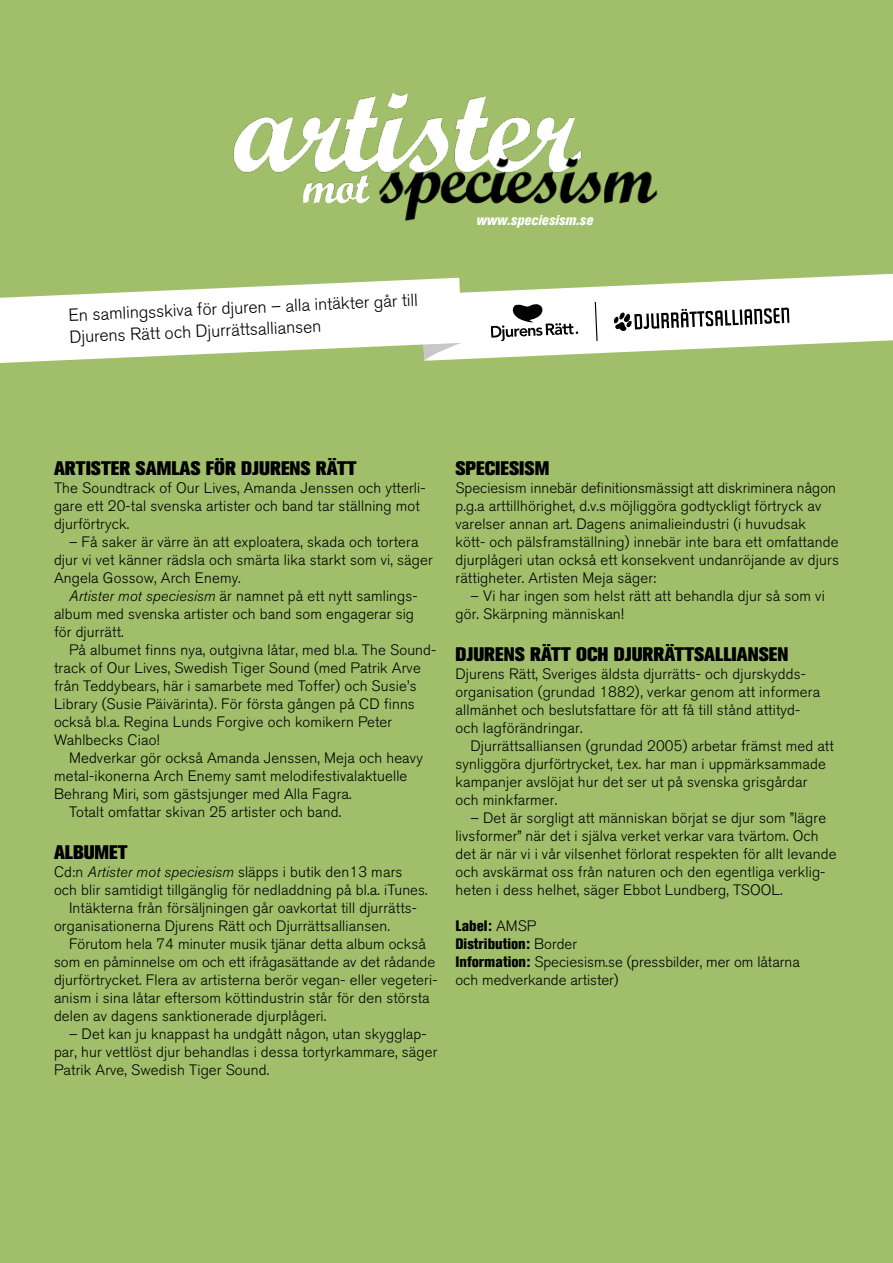
<style>
.page{position:relative;width:893px;height:1263px;background:#a1be6b}
.page>*{position:absolute;margin:0;border:0;box-sizing:border-box;transform-origin:0 0}
.t1{font:800 19.5px "Akzidenz Grotesk BQ";color:#000}
.t2{font:300 17.4px/22.2px "Akzidenz Grotesk BQ";color:#000}
.t3{font:300 15px/18px "Akzidenz Grotesk BQ";letter-spacing:.01em;color:#000}
.t4{font:italic 800 condensed 14.1px "Akzidenz Grotesk BQ";color:#fff}
.s1{font-family:"Akzidenz Grotesk BQ Lig It Os F";font-weight:400}
.s2{font-weight:800;font-stretch:condensed}
</style>
<div class="page">
<svg style="left:0;top:274px;width:893px;height:89px"></svg>
<img style="left:233px;top:93px;width:425px;height:128px">
<p class="t2" style="left:68px;top:303px;width:351px;rotate:-2deg">En samlingsskiva för djuren – alla intäkter går till<br>Djurens Rätt och Djurrättsalliansen</p>
<p class="t4" style="left:476px;top:213px;width:118px">www.speciesism.se</p>
<h1 class="t1" style="left:54px;top:457px;width:304px">ARTISTER SAMLAS FÖR DJURENS RÄTT</h1>
<p class="t3" style="left:54px;top:479px;width:373px">The Soundtrack of Our Lives, Amanda Jenssen och ytterli&shy;gare ett 20-tal svenska artister och band tar ställning mot djurförtryck.</p>
<p class="t3" style="left:54px;top:533px;width:380px;text-indent:15px">– Få saker är värre än att exploatera, skada och tortera djur vi vet känner rädsla och smärta lika starkt som vi, säger<br>Angela Gossow, Arch Enemy.</p>
<p class="t3" style="left:54px;top:587px;width:365px;text-indent:15px"><span class="s1">Artister mot speciesism</span> är namnet på ett nytt samlings&shy;album med svenska artister och band som engagerar sig för djurrätt.</p>
<p class="t3" style="left:54px;top:641px;width:384px;text-indent:15px">På albumet finns nya, outgivna låtar, med bl.a. The Sound&shy;track of Our Lives, Swedish Tiger Sound (med Patrik Arve från Teddybears, här i samarbete med Toffer) och Susie’s Library (Susie Päivärinta). För första gången på CD finns också bl.a. Regina Lunds Forgive och komikern Peter Wahlbecks Ciao!</p>
<p class="t3" style="left:69px;top:749px;width:355px">Medverkar gör också Amanda Jenssen, Meja och heavy</p>
<p class="t3" style="left:54px;top:767px;width:355px">metal-ikonerna Arch Enemy samt melodifestivalaktuelle</p>
<p class="t3" style="left:54px;top:785px;width:299px">Behrang Miri, som gästsjunger med Alla Fagra.</p>
<p class="t3" style="left:69px;top:803px;width:274px">Totalt omfattar skivan 25 artister och band.</p>
<h1 class="t1" style="left:54px;top:840px;width:42px">ALBUMET</h1>
<p class="t3" style="left:54px;top:863px;width:350px">Cd:n <span class="s1">Artister mot speciesism</span> släpps i butik den13 mars</p>
<p class="t3" style="left:54px;top:881px;width:375px">och blir samtidigt tillgänglig för nedladdning på bl.a. iTunes.</p>
<p class="t3" style="left:69px;top:899px;width:350px">Intäkterna från försäljningen går oavkortat till djurrätts-</p>
<p class="t3" style="left:54px;top:917px;width:337px">organisationerna Djurens Rätt och Djurrättsalliansen.</p>
<p class="t3" style="left:69px;top:935px;width:358px">Förutom hela 74 minuter musik tjänar detta album också</p>
<p class="t3" style="left:54px;top:953px;width:383px">som en påminnelse om och ett ifrågasättande av det rådande</p>
<p class="t3" style="left:54px;top:971px;width:385px">djurförtrycket. Flera av artisterna berör vegan- eller vegeteri-</p>
<p class="t3" style="left:54px;top:989px;width:377px">anism i sina låtar eftersom köttindustrin står för den största</p>
<p class="t3" style="left:54px;top:1007px;width:274px">delen av dagens sanktionerade djurplågeri.</p>
<p class="t3" style="left:54px;top:1025px;width:385px;text-indent:15px">– Det kan ju knappast ha undgått någon, utan skygglap&shy;par, hur vettlöst djur behandlas i dessa tortyrkammare, säger<br>Patrik Arve, Swedish Tiger Sound.</p>
<h1 class="t1" style="left:455px;top:457px;width:50px">SPECIESISM</h1>
<p class="t3" style="left:455px;top:479px;width:385px">Speciesism innebär definitionsmässigt att diskriminera någon p.g.a arttillhörighet, d.v.s möjliggöra godtyckligt förtryck av varelser annan art. Dagens animalieindustri (i huvudsak kött- och pälsframställning) innebär inte bara ett omfattande djurplågeri utan också ett konsekvent undanröjande av djurs rättigheter. Artisten Meja säger:</p>
<p class="t3" style="left:455px;top:587px;width:371px;text-indent:15px">– Vi har ingen som helst rätt att behandla djur så som vi gör. Skärpning människan!</p>
<h1 class="t1" style="left:455px;top:642px;width:22px">DJURENS</h1>
<h1 class="t1" style="left:530px;top:642px;width:22px">RÄTT</h1>
<h1 class="t1" style="left:576px;top:642px;width:60px">OCH DJURRÄTTSALLIANSEN</h1>
<p class="t3" style="left:455px;top:665px;width:366px">Djurens Rätt, Sveriges äldsta djurrätts- och djurskydds&shy;organisation (grundad 1882), verkar genom att informera allmänhet och beslutsfattare för att få till stånd attityd&shy;och lagförändringar.</p>
<p class="t3" style="left:455px;top:737px;width:380px;text-indent:15px">Djurrättsalliansen (grundad 2005) arbetar främst med att synliggöra djurförtrycket, t.ex. har man i uppmärksammade kampanjer avslöjat hur det ser ut på svenska grisgårdar och minkfarmer.</p>
<p class="t3" style="left:455px;top:809px;width:383px;text-indent:15px">– Det är sorgligt att människan börjat se djur som ”lägre livsformer” när det i själva verket verkar vara tvärtom. Och det är när vi i vår vilsenhet förlorat respekten för allt levande och avskärmat oss från naturen och den egentliga verklig&shy;heten i dess helhet, säger Ebbot Lundberg, TSOOL.</p>
<p class="t3" style="left:455px;top:917px;width:346px"><span class="s2">Label:</span> AMSP<br><span class="s2">Distribution:</span> Border<br><span class="s2">Information:</span> Speciesism.se (pressbilder, mer om låtarna och medverkande artister)</p>
</div>
